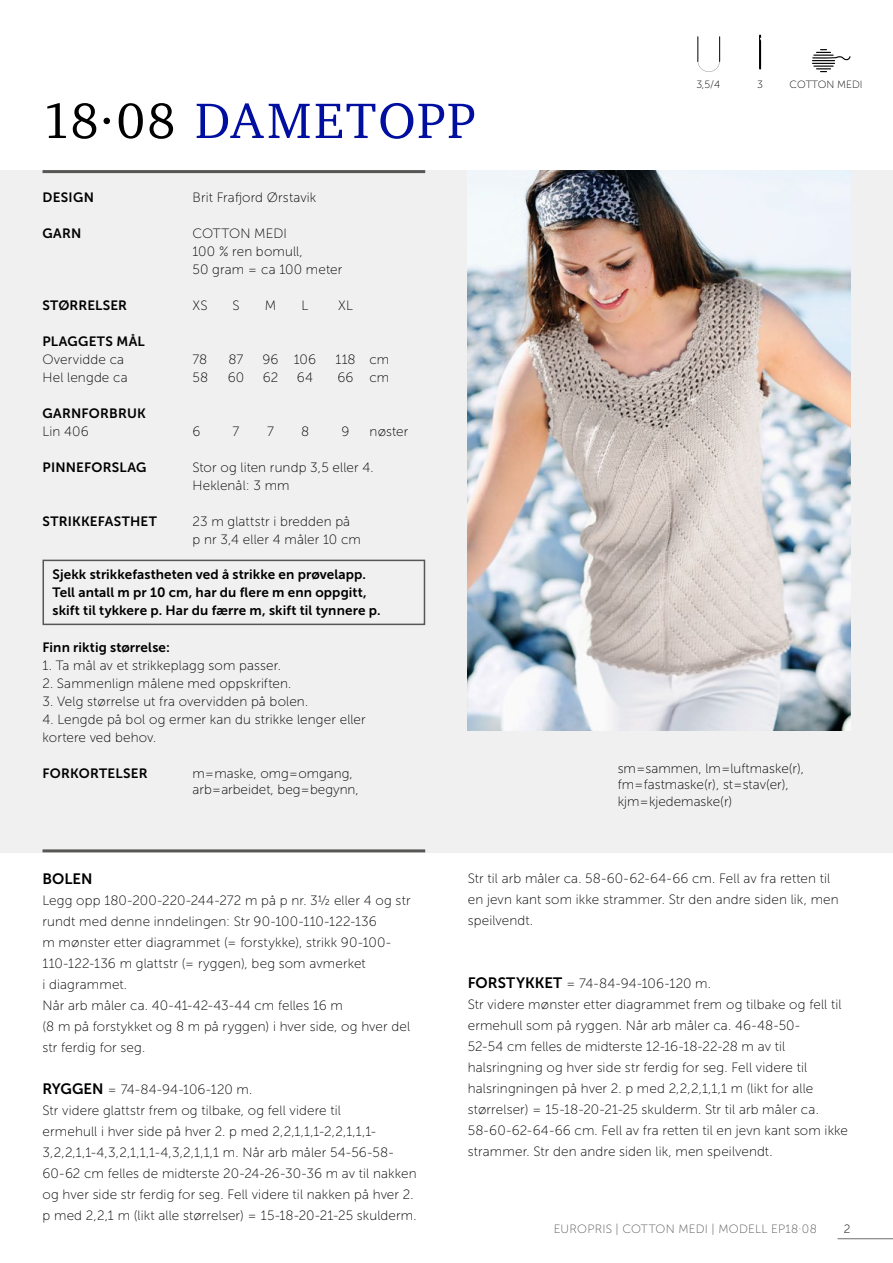
<style>
.page{position:relative;width:893px;height:1263px;background:#fff}
.page>*{position:absolute;margin:0;border:0;box-sizing:border-box;transform-origin:0 0}
.INNHOLD{font:51px "Charter";letter-spacing:.04em;color:#000f9f}
.INNHOLD-_Opps{font:15px "Museo Sans 700";color:#000}
.INNHOLD-_Opps-2{font:13.5px/21px "Museo Sans 100";letter-spacing:.01em;color:#000}
.INNHOLD-2{font:13.5px/16.2px "Museo Sans 100";letter-spacing:.01em;color:#000}
.INNHOLD-3{font:13.5px "Museo Sans 700";letter-spacing:.01em;color:#000}
.INNHOLD-4{font:13.5px "Museo Sans 700";letter-spacing:.03em;color:#000}
.INNHOLD-5{font:12px "Museo Sans 100";letter-spacing:.02em;color:#565655}
.t1{font:12px "Museo Sans 100";color:#000}
.t2{font:10.5px "Museo Sans 100";color:#000}
.s1{color:#000}
.s2{font-family:"Museo Sans 700";font-size:15px}
</style>
<div class="page">
<hr style="left:838px;top:1238px;width:55px;height:1px;background:#6e6e6e">
<div style="left:0;top:170px;width:893px;height:682px;background:#f0f0f0"></div>
<hr style="left:43px;top:170px;width:382px;height:3px;background:#565655">
<hr style="left:43px;top:849px;width:382px;height:3px;background:#565655">
<div style="left:43px;top:560px;width:382px;height:65px;border:2px solid #565655"></div>
<img style="left:468px;top:170px;width:382px;height:560px">
<svg style="left:812px;top:49px;width:38px;height:23px"></svg>
<svg style="left:697px;top:36px;width:23px;height:36px"></svg>
<svg style="left:759px;top:35px;width:2px;height:35px"></svg>
<p class="INNHOLD" style="left:43px;top:77px;width:435px"><span class="s1">18∙08</span> DAMETOPP</p>
<p class="INNHOLD-3" style="left:43px;top:190px;width:53px">DESIGN</p>
<p class="INNHOLD-2" style="left:193px;top:189px;width:125px">Brit Frafjord Ørstavik</p>
<p class="INNHOLD-3" style="left:43px;top:226px;width:40px">GARN</p>
<p class="INNHOLD-2" style="left:193px;top:225px;width:96px">COTTON MEDI</p>
<p class="INNHOLD-2" style="left:193px;top:243px;width:112px">100 % ren bomull,</p>
<p class="INNHOLD-2" style="left:193px;top:261px;width:151px">50 gram = ca 100 meter</p>
<p class="INNHOLD-3" style="left:43px;top:298px;width:86px">STØRRELSER</p>
<p class="INNHOLD-2" style="left:193px;top:297px;width:17px">XS</p>
<p class="INNHOLD-2" style="left:232px;top:297px;width:9px">S</p>
<p class="INNHOLD-2" style="left:265px;top:297px;width:13px">M</p>
<p class="INNHOLD-2" style="left:302px;top:297px;width:8px">L</p>
<p class="INNHOLD-2" style="left:338px;top:297px;width:16px">XL</p>
<p class="INNHOLD-4" style="left:43px;top:334px;width:104px">PLAGGETS MÅL</p>
<p class="INNHOLD-2" style="left:43px;top:351px;width:83px">Overvidde ca</p>
<p class="INNHOLD-2" style="left:193px;top:351px;width:16px">78</p>
<p class="INNHOLD-2" style="left:229px;top:351px;width:16px">87</p>
<p class="INNHOLD-2" style="left:262px;top:351px;width:55px">96 106</p>
<p class="INNHOLD-2" style="left:335px;top:351px;width:55px">118 cm</p>
<p class="INNHOLD-2" style="left:43px;top:369px;width:87px">Hel lengde ca</p>
<p class="INNHOLD-2" style="left:193px;top:369px;width:17px">58</p>
<p class="INNHOLD-2" style="left:228px;top:369px;width:18px">60</p>
<p class="INNHOLD-2" style="left:263px;top:369px;width:17px">62</p>
<p class="INNHOLD-2" style="left:297px;top:369px;width:18px">64</p>
<p class="INNHOLD-2" style="left:337px;top:369px;width:53px">66 cm</p>
<p class="INNHOLD-3" style="left:43px;top:406px;width:105px">GARNFORBRUK</p>
<p class="INNHOLD-2" style="left:43px;top:423px;width:48px">Lin 406</p>
<p class="INNHOLD-2" style="left:193px;top:423px;width:9px">6</p>
<p class="INNHOLD-2" style="left:233px;top:423px;width:8px">7</p>
<p class="INNHOLD-2" style="left:267px;top:423px;width:8px">7</p>
<p class="INNHOLD-2" style="left:301px;top:423px;width:10px">8</p>
<p class="INNHOLD-2" style="left:342px;top:423px;width:9px">9</p>
<p class="INNHOLD-2" style="left:370px;top:423px;width:40px">nøster</p>
<p class="INNHOLD-3" style="left:43px;top:460px;width:105px">PINNEFORSLAG</p>
<p class="INNHOLD-2" style="left:193px;top:459px;width:183px">Stor og liten rundp 3,5 eller 4.</p>
<p class="INNHOLD-2" style="left:193px;top:477px;width:99px">Heklenål: 3 mm</p>
<p class="INNHOLD-3" style="left:43px;top:514px;width:116px">STRIKKEFASTHET</p>
<p class="INNHOLD-2" style="left:193px;top:513px;width:159px">23 m glattstr i bredden på</p>
<p class="INNHOLD-2" style="left:193px;top:531px;width:170px">p nr 3,4 eller 4 måler 10 cm</p>
<p class="INNHOLD-3" style="left:53px;top:567px;width:315px">Sjekk strikkefastheten ved å strikke en prøvelapp.</p>
<p class="INNHOLD-3" style="left:53px;top:585px;width:316px">Tell antall m pr 10 cm, har du flere m enn oppgitt,</p>
<p class="INNHOLD-3" style="left:53px;top:603px;width:330px">skift til tykkere p. Har du færre m, skift til tynnere p.</p>
<p class="INNHOLD-3" style="left:43px;top:640px;width:129px">Finn riktig størrelse:</p>
<p class="INNHOLD-2" style="left:43px;top:657px;width:240px">1. Ta mål av et strikkeplagg som passer.</p>
<p class="INNHOLD-2" style="left:43px;top:675px;width:250px">2. Sammenlign målene med oppskriften.</p>
<p class="INNHOLD-2" style="left:43px;top:693px;width:267px">3. Velg størrelse ut fra overvidden på bolen.</p>
<p class="INNHOLD-2" style="left:43px;top:711px;width:325px">4. Lengde på bol og ermer kan du strikke lenger eller</p>
<p class="INNHOLD-2" style="left:43px;top:729px;width:115px">kortere ved behov.</p>
<p class="INNHOLD-3" style="left:43px;top:766px;width:107px">FORKORTELSER</p>
<p class="INNHOLD-2" style="left:193px;top:765px;width:162px">m=maske, omg=omgang,</p>
<p class="INNHOLD-2" style="left:193px;top:781px;width:168px">arb=arbeidet, beg=begynn,</p>
<p class="t2" style="left:696px;top:79px;width:26px">3,5/4</p>
<p class="t2" style="left:757px;top:79px;width:7px">3</p>
<p class="t2" style="left:790px;top:79px;width:74px">COTTON MEDI</p>
<p class="INNHOLD-2" style="left:618px;top:760px;width:188px">sm=sammen, lm=luftmaske(r), fm=fastmaske(r), st=stav(er), kjm=kjedemaske(r)</p>
<p class="INNHOLD-_Opps" style="left:43px;top:870px;width:52px">BOLEN</p>
<p class="INNHOLD-_Opps-2" style="left:43px;top:890px;width:370px">Legg opp 180-200-220-244-272 m på p nr. 3½ eller 4 og str</p>
<p class="INNHOLD-_Opps-2" style="left:43px;top:911px;width:350px">rundt med denne inndelingen: Str 90-100-110-122-136 m mønster etter diagrammet (= forstykke), strikk 90-100- 110-122-136 m glattstr (= ryggen), beg som avmerket<br>i diagrammet.</p>
<p class="INNHOLD-_Opps-2" style="left:43px;top:995px;width:302px">Når arb måler ca. 40-41-42-43-44 cm felles 16 m</p>
<p class="INNHOLD-_Opps-2" style="left:43px;top:1016px;width:369px">(8 m på forstykket og 8 m på ryggen) i hver side, og hver del str ferdig for seg.</p>
<p class="INNHOLD-_Opps-2" style="left:43px;top:1079px;width:211px"><span class="s2">RYGGEN</span> = 74-84-94-106-120 m.</p>
<p class="INNHOLD-_Opps-2" style="left:43px;top:1100px;width:376px">Str videre glattstr frem og tilbake, og fell videre til<br>ermehull i hver side på hver 2. p med 2,2,1,1,1-2,2,1,1,1- 3,2,2,1,1-4,3,2,1,1,1-4,3,2,1,1,1 m. Når arb måler 54-56-58- 60-62 cm felles de midterste 20-24-26-30-36 m av til nakken og hver side str ferdig for seg. Fell videre til nakken på hver 2. p med 2,2,1 m (likt alle størrelser) = 15-18-20-21-25 skulderm.</p>
<p class="INNHOLD-_Opps-2" style="left:468px;top:868px;width:373px">Str til arb måler ca. 58-60-62-64-66 cm. Fell av fra retten til en jevn kant som ikke strammer. Str den andre siden lik, men speilvendt.</p>
<p class="INNHOLD-_Opps-2" style="left:468px;top:973px;width:245px"><span class="s2">FORSTYKKET</span> = 74-84-94-106-120 m.</p>
<p class="INNHOLD-_Opps-2" style="left:468px;top:994px;width:375px">Str videre mønster etter diagrammet frem og tilbake og fell til</p>
<p class="INNHOLD-_Opps-2" style="left:468px;top:1015px;width:382px">ermehull som på ryggen. Når arb måler ca. 46-48-50-<br>52-54 cm felles de midterste 12-16-18-22-28 m av til halsringning og hver side str ferdig for seg. Fell videre til halsringningen på hver 2. p med 2,2,2,1,1,1 m (likt for alle størrelser) = 15-18-20-21-25 skulderm. Str til arb måler ca.<br>58-60-62-64-66 cm. Fell av fra retten til en jevn kant som ikke strammer. Str den andre siden lik, men speilvendt.</p>
<p class="INNHOLD-5" style="left:554px;top:1222px;width:265px">EUROPRIS | COTTON MEDI | MODELL EP18·08</p>
<p class="t1" style="left:844px;top:1222px;width:8px">2</p>
</div>
